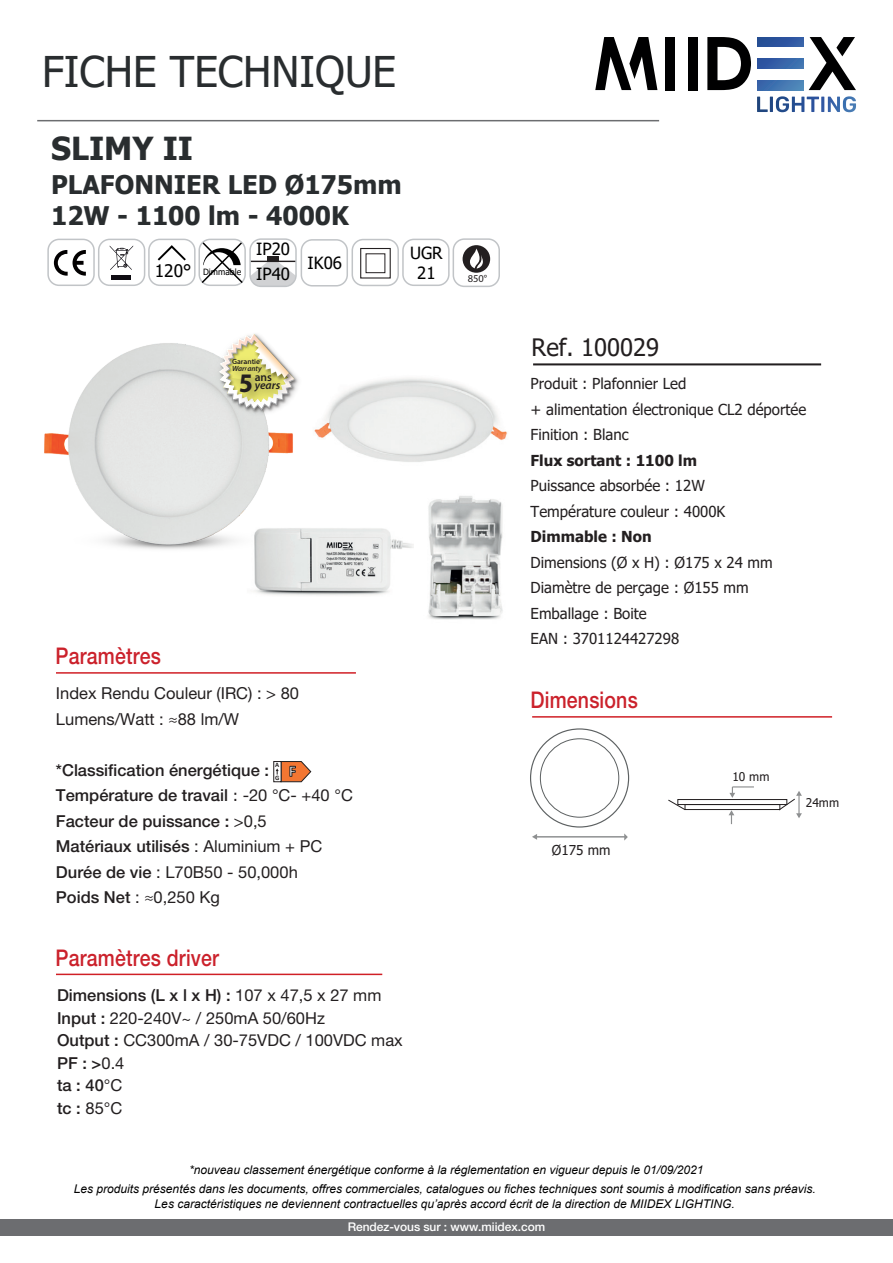
<style>
.page{position:relative;width:893px;height:1263px;background:#fff}
.page>*{position:absolute;margin:0;border:0;box-sizing:border-box;transform-origin:0 0}
.t1{font:42.3px "Tahoma";color:#292d2f}
.t2{font:700 31.65px "Tahoma";color:#292d2f}
.t3{font:700 26.85px "Myriad Pro";color:#231f20}
.t4{font:700 25.65px/30.6px "Tahoma";color:#292d2f}
.t5{font:24px "Tahoma";color:#231f20}
.t6{font:500 22.95px "Helvetica Neue LT Std";letter-spacing:.01em;color:#cb212b;scale:.85 1}
.t7{font:16.8px/20.1px "Tahoma";color:#000;text-align:center}
.t8{font:16.5px/22.5px "Helvetica Neue LT Std";color:#231f20}
.t9{font:500 16.5px/25.5px "Helvetica Neue LT Std";color:#231f20}
.t10{font:15.15px/25.5px "Tahoma";color:#231f20}
.t11{font:700 15.15px "Tahoma";color:#231f20}
.t12{font:13.65px "Tahoma";color:#231f20}
.t13{font:italic 12px/14.4px "Arial";color:#000001;text-align:center}
.t14{font:500 12px "Helvetica Neue LT Std";letter-spacing:-.005em;color:#fff}
.t15{font:12px "Tahoma";color:#231f20}
.t16{font:italic 600 11.55px "Myriad Pro";color:#231f20}
.t17{font:600 11.55px "Myriad Pro";color:#231f20}
.t18{font:10.5px "Myriad Pro";color:#231f20}
.t19{font:8.7px "Tahoma";color:#000}
.t20{font:600 7.5px "Myriad Pro";color:#231f20}
.t21{font:italic 600 7.5px "Myriad Pro";color:#231f20}
.t22{font:700 6.75px/13.2px "Calibri";color:#231f20}
.s1{font-size:17.25px}
.s2{font-size:16.65px}
.s3{font-family:"Tahoma";font-weight:400;font-size:15.15px}
.s4{font-weight:400}
.s5{font-weight:400;font-size:16.65px}
.s6{font-weight:500}
</style>
<div class="page">
<hr style="left:533px;top:363px;width:288px;height:2px;background:#231f20">
<hr style="left:536px;top:836px;width:90px;height:1px;background:#8e9091">
<svg style="left:532px;top:834px;width:5px;height:6px"></svg>
<svg style="left:624px;top:833px;width:4px;height:8px"></svg>
<div style="left:540px;top:738px;width:79px;height:80px;border:1px solid #5d6162;border-radius:50%"></div>
<hr style="left:532px;top:716px;width:300px;height:2px;background:#d01f26">
<div style="left:0;top:1219px;width:893px;height:16px;background:#6c6d70"></div>
<svg style="left:274px;top:761px;width:2px;height:21px"></svg>
<svg style="left:276px;top:761px;width:35px;height:21px"></svg>
<hr style="left:56px;top:672px;width:300px;height:2px;background:#d01f26">
<hr style="left:56px;top:974px;width:326px;height:1px;background:#d01f26">
<div style="left:47px;top:239px;width:48px;height:47px;border:1px solid #c1c4c7;border-radius:11px"></div>
<div style="left:98px;top:239px;width:47px;height:47px;border:1px solid #c1c4c7;border-radius:11px"></div>
<svg style="left:54px;top:250px;width:32px;height:26px"></svg>
<svg style="left:110px;top:245px;width:23px;height:25px"></svg>
<div style="left:112px;top:275px;width:19px;height:5px;background:#0f0c12"></div>
<div style="left:148px;top:239px;width:48px;height:47px;border:1px solid #c1c4c7;border-radius:11px"></div>
<svg style="left:158px;top:245px;width:28px;height:16px"></svg>
<div style="left:198px;top:239px;width:48px;height:47px;border:1px solid #c1c4c7;border-radius:11px"></div>
<svg style="left:200px;top:241px;width:44px;height:44px"></svg>
<div style="left:301px;top:239px;width:47px;height:47px;border:1px solid #c1c4c7;border-radius:11px"></div>
<svg style="left:251px;top:262px;width:44px;height:25px"></svg>
<hr style="left:250px;top:261px;width:46px;height:1px;background:#231f20">
<div style="left:267px;top:256px;width:12px;height:5px;background:#231f20"></div>
<div style="left:249px;top:238px;width:48px;height:49px;border:1px solid #c1c4c7;border-radius:11px"></div>
<div style="left:402px;top:239px;width:48px;height:47px;border:1px solid #c1c4c7;border-radius:11px"></div>
<div style="left:352px;top:239px;width:47px;height:47px;border:1px solid #c1c4c7;border-radius:11px"></div>
<div style="left:360px;top:248px;width:31px;height:31px;border:1px solid #231f20"></div>
<div style="left:366px;top:254px;width:19px;height:19px;border:1px solid #231f20"></div>
<div style="left:453px;top:238px;width:47px;height:49px;border:1px solid #c1c4c7;border-radius:11px"></div>
<div style="left:463px;top:245px;width:27px;height:28px;background:#231f20;border-radius:50%"></div>
<svg style="left:470px;top:248px;width:13px;height:21px"></svg>
<svg style="left:668px;top:799px;width:17px;height:11px"></svg>
<div style="left:677px;top:799px;width:110px;height:6px;border:1px solid #231f20"></div>
<div style="left:685px;top:804px;width:95px;height:6px;border:1px solid #231f20"></div>
<svg style="left:778px;top:791px;width:24px;height:27px"></svg>
<svg style="left:729px;top:810px;width:5px;height:14px"></svg>
<svg style="left:729px;top:786px;width:25px;height:12px"></svg>
<img style="left:254px;top:528px;width:160px;height:68px">
<img style="left:314px;top:378px;width:193px;height:84px">
<img style="left:428px;top:496px;width:75px;height:124px">
<img style="left:44px;top:343px;width:257px;height:217px">
<img style="left:215px;top:399px;width:86px;height:21px">
<img style="left:205px;top:343px;width:96px;height:56px">
<img style="left:217px;top:343px;width:83px;height:72px">
<svg style="left:219px;top:334px;width:76px;height:76px"></svg>
<img style="left:223px;top:349px;width:54px;height:7px">
<img style="left:223px;top:356px;width:56px;height:34px">
<img style="left:230px;top:361px;width:41px;height:55px">
<img style="left:246px;top:362px;width:43px;height:8px">
<img style="left:246px;top:370px;width:52px;height:39px">
<hr style="left:37px;top:120px;width:622px;height:1px;background:#6c6d70">
<svg style="left:809px;top:37px;width:47px;height:53px"></svg>
<svg style="left:707px;top:37px;width:44px;height:53px"></svg>
<div style="left:688px;top:37px;width:10px;height:53px;background:#000001"></div>
<div style="left:665px;top:37px;width:10px;height:53px;background:#000001"></div>
<svg style="left:757px;top:96px;width:99px;height:16px"></svg>
<svg style="left:595px;top:37px;width:62px;height:53px"></svg>
<svg style="left:757px;top:37px;width:46px;height:9px"></svg>
<svg style="left:757px;top:59px;width:46px;height:9px"></svg>
<svg style="left:757px;top:81px;width:46px;height:9px"></svg>
<h1 class="t1" style="left:42px;top:43px;width:356px">FICHE TECHNIQUE</h1>
<h2 class="t2" style="left:51px;top:126px;width:144px">SLIMY II</h2>
<h3 class="t4" style="left:51px;top:171px;width:352px">PLAFONNIER LED Ø175mm<br>12W - 1100 lm - 4000K</h3>
<p class="t19" style="left:155px;top:266px;width:88px"><span class="s1">120°</span> Dimmable</p>
<h3 class="t7" style="left:256px;top:240px;width:35px">IP20</h3>
<h3 class="t7" style="left:410px;top:244px;width:34px">UGR<br>21</h3>
<h3 class="t7" style="left:308px;top:254px;width:36px">IK06</h3>
<h3 class="t7" style="left:256px;top:265px;width:35px">IP40</h3>
<p class="t18" style="left:468px;top:272px;width:21px">850°</p>
<p class="t20" style="left:232px;top:357px;width:30px">Garantie</p>
<p class="t21" style="left:232px;top:363px;width:31px">Warranty</p>
<h3 class="t3" style="left:239px;top:366px;width:16px">5</h3>
<p class="t17" style="left:255px;top:369px;width:19px">ans</p>
<p class="t16" style="left:255px;top:377px;width:27px">years</p>
<h3 class="t6" style="left:56px;top:642px;width:125px">Paramètres</h3>
<h3 class="t8" style="left:56px;top:680px;width:245px;line-height:25.5px">Index Rendu Couleur (IRC) : &gt; 80<br>Lumens/Watt : <span class="s2">≈88</span> lm/W</h3>
<h3 class="t9" style="left:56px;top:757px;width:298px">*Classification énergétique :<br>Température de travail <span class="s3">:</span> <span class="s4">-20 °C- +40 °C<br></span>Facteur de puissance : <span class="s4">&gt;0,5<br></span>Matériaux utilisés <span class="s4">: Aluminium + PC<br></span>Durée de vie <span class="s4">: L70B50 - 50,000h<br></span>Poids Net <span class="s4">:</span> <span class="s5">≈</span><span class="s4">0,250 Kg</span></h3>
<p class="t22" style="left:275px;top:758px;width:6px">A<br>G</p>
<h3 class="t6" style="left:56px;top:944px;width:194px">Paramètres driver</h3>
<h3 class="t8" style="left:57px;top:984px;width:347px"><span class="s6">Dimensions (L x l x H) :</span> 107 x 47,5 x 27 mm<br><span class="s6">Input :</span> 220-240V~ / 250mA 50/60Hz<br><span class="s6">Output :</span> CC300mA / 30-75VDC / 100VDC max<br><span class="s6">PF : &gt;</span>0.4<br><span class="s6">ta : 40</span>°C<br><span class="s6">tc :</span> 85°C</h3>
<h3 class="t5" style="left:532px;top:331px;width:129px">Ref. 100029</h3>
<p class="t10" style="left:531px;top:372px;width:277px">Produit : Plafonnier Led<br>+ alimentation électronique CL2 déportée<br>Finition : Blanc</p>
<p class="t11" style="left:531px;top:450px;width:168px">Flux sortant : 1100 lm</p>
<p class="t10" style="left:531px;top:474px;width:196px">Puissance absorbée : 12W<br>Température couleur : 4000K</p>
<p class="t11" style="left:531px;top:526px;width:123px">Dimmable : Non</p>
<p class="t10" style="left:531px;top:550px;width:244px">Dimensions (Ø x H) : Ø175 x 24 mm<br>Diamètre de perçage : Ø155 mm<br>Emballage : Boite<br>EAN : 3701124427298</p>
<h3 class="t6" style="left:531px;top:686px;width:128px">Dimensions</h3>
<p class="t12" style="left:552px;top:841px;width:60px">Ø175 mm</p>
<p class="t15" style="left:732px;top:768px;width:39px">10 mm</p>
<p class="t15" style="left:806px;top:795px;width:35px">24mm</p>
<p class="t13" style="left:189px;top:1163px;width:516px">*nouveau classement énergétique conforme à la réglementation en vigueur depuis le 01/09/2021</p>
<p class="t13" style="left:74px;top:1182px;width:743px">Les produits présentés dans les documents, offres commerciales, catalogues ou fiches techniques sont soumis à modification sans préavis.<br>Les caractéristiques ne deviennent contractuelles qu’après accord écrit de la direction de MIIDEX LIGHTING.</p>
<p class="t14" style="left:348px;top:1220px;width:199px">Rendez-vous sur : www.miidex.com</p>
</div>
